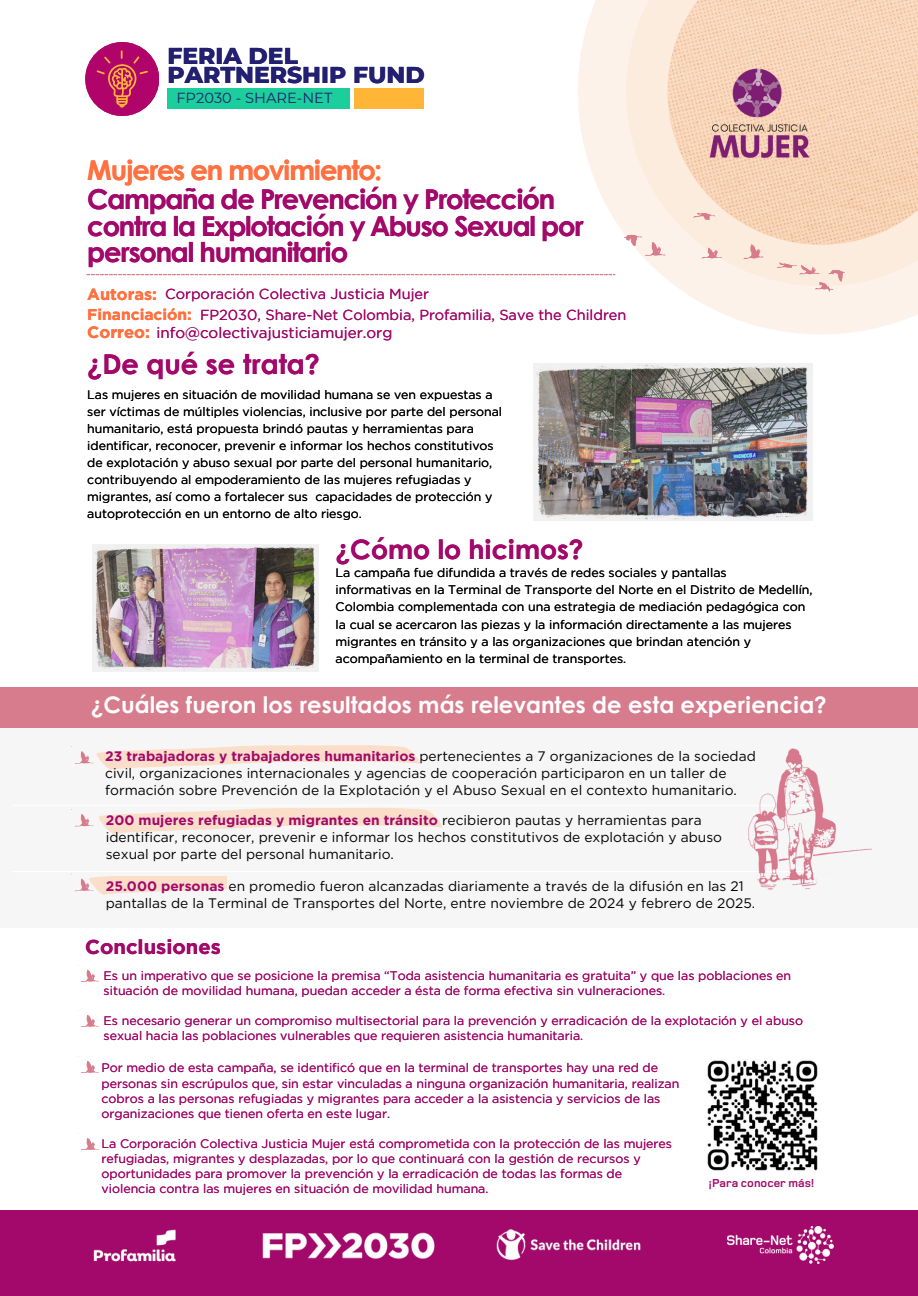
<style>
.page{position:relative;width:918px;height:1296px;background:#fff}
.page>*{position:absolute;margin:0;border:0;box-sizing:border-box;transform-origin:0 0}
.t1{font:700 27.3px/27.5px "Century Gothic";letter-spacing:-.045em;color:#a2096a}
.t2{font:700 27.3px "Century Gothic";color:#a2096a}
.t3{font:700 26.7px "Century Gothic";color:#a2096a}
.t4{font:800 23.4px/19.5px "Montserrat";color:#242071}
.t5{font:700 22.8px "Century Gothic";color:#fff}
.t6{font:700 20.1px "Gotham";color:#a2096a}
.t7{font:700 16.2px "Gotham";color:#ff7140}
.t8{font:700 15.6px "Gotham";color:#ff7140}
.t9{font:15.15px "Gotham";color:#a2096a}
.t10{font:14.55px "Gotham";color:#a2096a}
.t11{font:14.55px "Montserrat";color:#242071}
.t12{font:13.8px/17.1px "Gotham";color:#000}
.t13{font:12.45px/15.1px "Gotham";color:#a2096a}
.t14{font:12.45px/17.1px "Gotham";color:#000}
.t15{font:12.3px/17.1px "Gotham";color:#000}
.t16{font:700 12px "Foundry Monoline";color:#a2096a}
.s1{color:#ff7140}
.s2{font-weight:700;font-size:16.5px;color:#ff7140}
.s3{font-weight:700;color:#a2096a}
</style>
<div class="page">
<img style="left:533px;top:364px;width:279px;height:157px">
<img style="left:564px;top:0;width:354px;height:334px">
<img style="left:706px;top:54px;width:106px;height:116px">
<img style="left:92px;top:544px;width:226px;height:127px">
<div style="left:0;top:1210px;width:918px;height:86px;background:#a2096a"></div>
<div style="left:0;top:727px;width:918px;height:201px;background:#f6f6f6"></div>
<div style="left:0;top:687px;width:918px;height:40px;background:#d77c8d"></div>
<svg style="left:87px;top:274px;width:528px;height:1px"></svg>
<svg style="left:743px;top:244px;width:20px;height:15px"></svg>
<svg style="left:624px;top:235px;width:42px;height:21px"></svg>
<svg style="left:702px;top:248px;width:20px;height:10px"></svg>
<svg style="left:693px;top:213px;width:22px;height:7px"></svg>
<svg style="left:777px;top:262px;width:68px;height:29px;background:#f7dfd5"></svg>
<svg style="left:78px;top:965px;width:21px;height:17px"></svg>
<svg style="left:78px;top:1010px;width:21px;height:17px"></svg>
<svg style="left:78px;top:1056px;width:21px;height:17px"></svg>
<svg style="left:78px;top:1133px;width:21px;height:17px"></svg>
<svg style="left:74px;top:745px;width:346px;height:25px"></svg>
<svg style="left:74px;top:808px;width:368px;height:26px"></svg>
<svg style="left:74px;top:876px;width:152px;height:19px"></svg>
<hr style="left:13px;top:805px;width:802px;height:1px;background:#fff">
<hr style="left:13px;top:871px;width:802px;height:1px;background:#fff">
<svg style="left:707px;top:1060px;width:111px;height:111px"></svg>
<div style="left:85px;top:42px;width:74px;height:74px;background:#b0046a;border-radius:50%"></div>
<svg style="left:97px;top:50px;width:51px;height:58px"></svg>
<div style="left:167px;top:88px;width:183px;height:20px;background:#1bce9b"></div>
<div style="left:354px;top:88px;width:70px;height:20px;background:#ffb636"></div>
<p class="t4" style="left:167px;top:46px;width:259px">FERIA DEL<br>PARTNERSHIP FUND</p>
<p class="t11" style="left:176px;top:89px;width:158px">FP2030 - SHARE-NET</p>
<p class="t1" style="left:87px;top:155px;width:498px"><span class="s1">Mujeres en movimiento:<br></span>Campaña de Prevención y Protección contra la Explotación y Abuso Sexual por personal humanitario</p>
<p class="t7" style="left:87px;top:284px;width:71px">Autoras:</p>
<p class="t10" style="left:165px;top:285px;width:265px">Corporación Colectiva Justicia Mujer</p>
<p class="t8" style="left:87px;top:305px;width:106px">Financiación:</p>
<p class="t9" style="left:87px;top:323px;width:307px"><span class="s2">Correo:</span> info@colectivajusticiamujer.org</p>
<p class="t10" style="left:200px;top:306px;width:428px">FP2030, Share-Net Colombia, Profamilia, Save the Children</p>
<p class="t9" style="left:348px;top:323px;width:10px">e</p>
<p class="t2" style="left:87px;top:344px;width:234px">¿De qué se trata?</p>
<p class="t15" style="left:87px;top:386px;width:416px">Las mujeres en situación de movilidad humana se ven expuestas a ser víctimas de múltiples violencias, inclusive por parte del personal humanitario, está propuesta brindó pautas y herramientas para identificar, reconocer, prevenir e informar los hechos constitutivos de explotación y abuso sexual por parte del personal humanitario, contribuyendo al empoderamiento de las mujeres refugiadas y migrantes, así como a fortalecer sus capacidades de protección y autoprotección en un entorno de alto riesgo.</p>
<p class="t3" style="left:336px;top:529px;width:250px">¿Cómo lo hicimos?</p>
<p class="t14" style="left:336px;top:564px;width:479px">La campaña fue difundida a través de redes sociales y pantallas<br>informativas en la Terminal de Transporte del Norte en el Distrito de Medellín, Colombia complementada con una estrategia de mediación pedagógica con la cual se acercaron las piezas y la información directamente a las mujeres migrantes en tránsito y a las organizaciones que brindan atención y acompañamiento en la terminal de transportes.</p>
<p class="t15" style="left:283px;top:505px;width:9px">e</p>
<h3 class="t5" style="left:91px;top:688px;width:737px">¿Cuáles fueron los resultados más relevantes de esta experiencia?</h3>
<p class="t12" style="left:105px;top:748px;width:652px"><span class="s3">23 trabajadoras y trabajadores humanitarios</span> pertenecientes a 7 organizaciones de la sociedad civil, organizaciones internacionales y agencias de cooperación participaron en un taller de formación sobre Prevención de la Explotación y el Abuso Sexual en el contexto humanitario.</p>
<h3 class="t12" style="left:106px;top:812px;width:618px"><span class="s3">200 mujeres refugiadas y migrantes en tránsito</span> recibieron pautas y herramientas para identificar, reconocer, prevenir e informar los hechos constitutivos de explotación y abuso sexual por parte del personal humanitario.</h3>
<p class="t12" style="left:106px;top:877px;width:651px"><span class="s3">25.000 personas</span> en promedio fueron alcanzadas diariamente a través de la difusión en las 21 pantallas de la Terminal de Transportes del Norte, entre noviembre de 2024 y febrero de 2025.</p>
<p class="t6" style="left:85px;top:935px;width:137px">Conclusiones</p>
<p class="t13" style="left:104px;top:968px;width:689px">Es un imperativo que se posicione la premisa “Toda asistencia humanitaria es gratuita” y que las poblaciones en situación de movilidad humana, puedan acceder a ésta de forma efectiva sin vulneraciones.</p>
<p class="t13" style="left:104px;top:1013px;width:701px">Es necesario generar un compromiso multisectorial para la prevención y erradicación de la explotación y el abuso sexual hacia las poblaciones vulnerables que requieren asistencia humanitaria.</p>
<p class="t13" style="left:102px;top:1060px;width:579px">Por medio de esta campaña, se identificó que en la terminal de transportes hay una red de personas sin escrúpulos que, sin estar vinculadas a ninguna organización humanitaria, realizan cobros a las personas refugiadas y migrantes para acceder a la asistencia y servicios de las organizaciones que tienen oferta en este lugar.</p>
<p class="t13" style="left:102px;top:1136px;width:572px">La Corporación Colectiva Justicia Mujer está comprometida con la protección de las mujeres refugiadas, migrantes y desplazadas, por lo que continuará con la gestión de recursos y oportunidades para promover la prevención y la erradicación de todas las formas de</p>
<h2 class="t13" style="left:102px;top:1181px;width:388px">violencia contra las mujeres en situación de movilidad humana.</h2>
<p class="t16" style="left:709px;top:1177px;width:107px">¡Para conocer más!</p>
</div>
